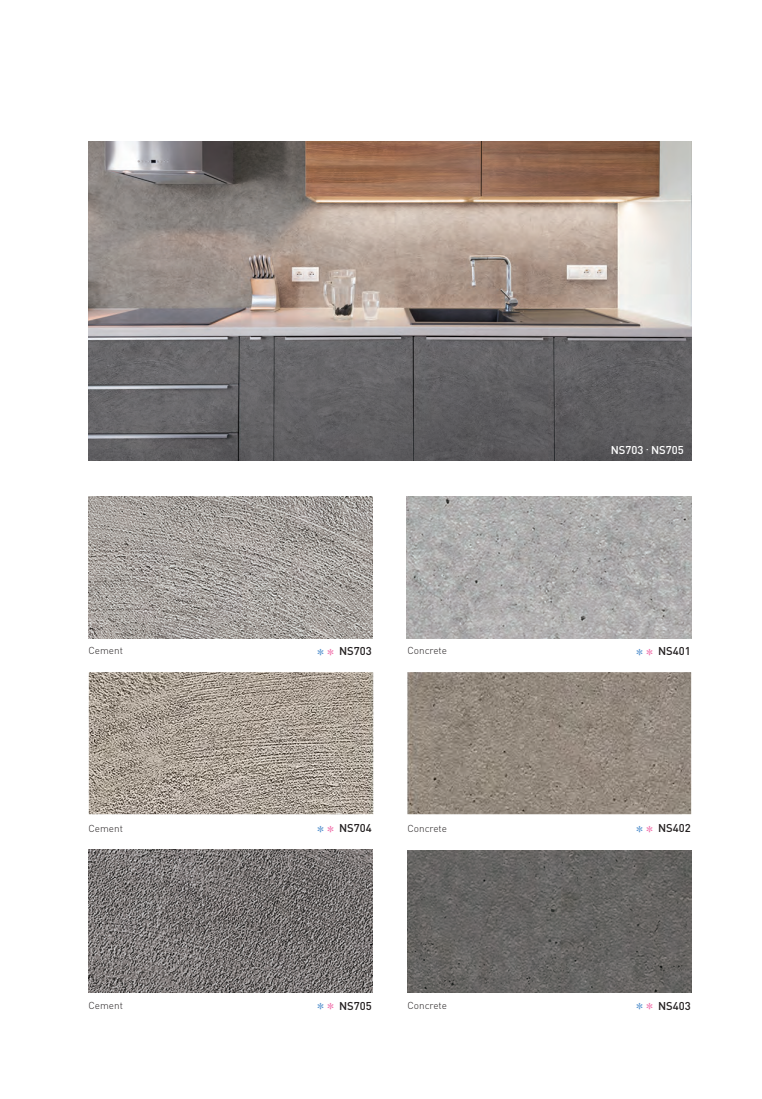
<style>
.page{position:relative;width:762px;height:1099px;background:#fff}
.page>*{position:absolute;margin:0;border:0;box-sizing:border-box;transform-origin:0 0}
.t1{font:500 11.25px "DIN";color:#231f20}
.t2{font:500 11.25px "DIN";color:#fff}
.t3{font:300 10px "DIN";color:#231f20}
.s1{font-family:"YDVY Mj O13";font-weight:400}
.s2{font-family:"YDVY Mj O11";font-weight:400;font-size:16.25px;color:#5592ce}
.s3{font-family:"YDVY Mj O11";font-weight:400;font-size:16.25px;color:#f171ab}
</style>
<div class="page">
<img style="left:88px;top:142px;width:603px;height:319px">
<img style="left:88px;top:496px;width:284px;height:142px">
<img style="left:88px;top:849px;width:284px;height:143px">
<img style="left:406px;top:496px;width:285px;height:142px">
<img style="left:407px;top:850px;width:284px;height:142px">
<img style="left:88px;top:672px;width:603px;height:143px">
<p class="t2" style="left:611px;top:442px;width:75px">NS703 <span class="s1">·</span> NS705</p>
<p class="t3" style="left:88px;top:644px;width:36px">Cement</p>
<p class="t1" style="left:317px;top:644px;width:56px"><span class="s2">*</span> <span class="s3">*</span> NS703</p>
<p class="t3" style="left:407px;top:644px;width:41px">Concrete</p>
<p class="t1" style="left:636px;top:644px;width:56px"><span class="s2">*</span> <span class="s3">*</span> NS401</p>
<p class="t3" style="left:88px;top:822px;width:36px">Cement</p>
<p class="t1" style="left:317px;top:821px;width:56px"><span class="s2">*</span> <span class="s3">*</span> NS704</p>
<p class="t3" style="left:407px;top:822px;width:41px">Concrete</p>
<p class="t1" style="left:636px;top:821px;width:56px"><span class="s2">*</span> <span class="s3">*</span> NS402</p>
<p class="t3" style="left:88px;top:999px;width:36px">Cement</p>
<p class="t1" style="left:317px;top:998px;width:56px"><span class="s2">*</span> <span class="s3">*</span> NS705</p>
<p class="t3" style="left:407px;top:999px;width:41px">Concrete</p>
<p class="t1" style="left:636px;top:998px;width:56px"><span class="s2">*</span> <span class="s3">*</span> NS403</p>
</div>
